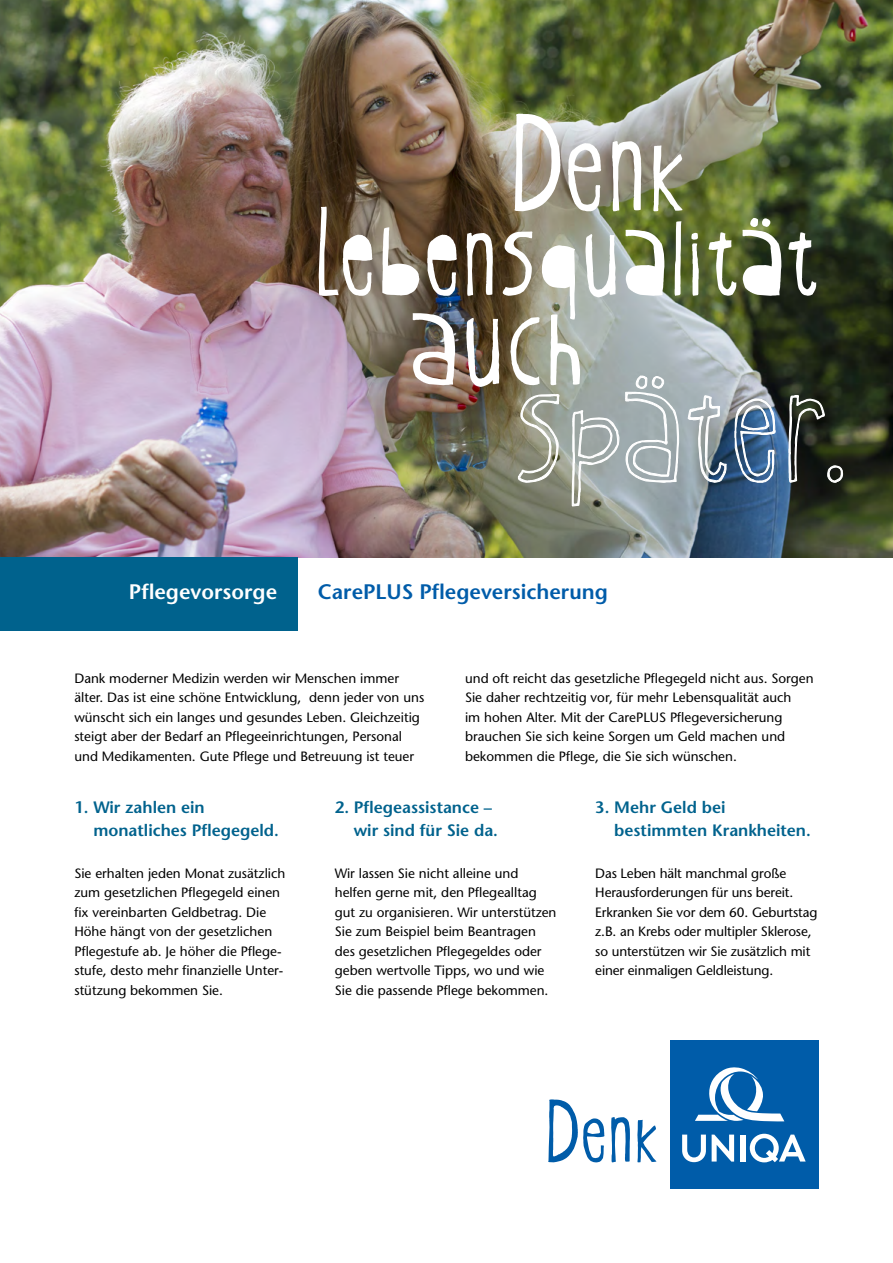
<style>
.page{position:relative;width:893px;height:1263px;background:#fff}
.page>*{position:absolute;margin:0;border:0;box-sizing:border-box;transform-origin:0 0}
.t1{font:188.25px "Oyster Outline CEE";letter-spacing:.01em;color:#fff}
.t2{font:153.9px "Oyster CEE";color:#fff}
.t3{font:150.6px "Oyster CEE";color:#fff}
.t4{font:138px "Oyster Stencil CEE";letter-spacing:.03em;color:#fff}
.t5{font:600 21px "Stone Sans";color:#005ca9}
.t6{font:600 21px "Stone Sans";color:#fff}
.t7{font:600 16.5px/22.5px "Stone Sans";color:#00628d}
.t8{font:13.5px/19.5px "Stone Sans";color:#000}
</style>
<div class="page">
<img style="left:0;top:0;width:893px;height:557px">
<div style="left:670px;top:1040px;width:149px;height:148px;background:#005ca9"></div>
<svg style="left:682px;top:1134px;width:24px;height:28px"></svg>
<svg style="left:712px;top:1134px;width:22px;height:27px"></svg>
<div style="left:740px;top:1134px;width:5px;height:27px;background:#fff"></div>
<svg style="left:750px;top:1134px;width:56px;height:28px"></svg>
<svg style="left:695px;top:1067px;width:89px;height:54px"></svg>
<svg style="left:548px;top:1099px;width:56px;height:63px"></svg>
<svg style="left:611px;top:1117px;width:19px;height:45px"></svg>
<svg style="left:637px;top:1120px;width:19px;height:42px"></svg>
<div style="left:0;top:557px;width:298px;height:74px;background:#00628d"></div>
<svg style="left:517px;top:393px;width:43px;height:90px;background:#a1a293"></svg>
<svg style="left:571px;top:372px;width:109px;height:135px;background:#a9b3b3"></svg>
<img style="left:687px;top:395px;width:90px;height:88px">
<svg style="left:788px;top:394px;width:56px;height:90px;background:#383d33"></svg>
<h2 class="t2" style="left:512px;top:87px;width:175px">Denk</h2>
<h3 class="t4" style="left:316px;top:184px;width:504px">Lebensqualität</h3>
<h3 class="t3" style="left:410px;top:263px;width:175px">auch</h3>
<h1 class="t1" style="left:516px;top:330px;width:334px">später.</h1>
<h3 class="t6" style="left:129px;top:579px;width:150px">Pflegevorsorge</h3>
<h3 class="t5" style="left:318px;top:579px;width:291px">CarePLUS Pflegeversicherung</h3>
<p class="t8" style="left:74px;top:668px;width:351px">Dank moderner Medizin werden wir Menschen immer älter. Das ist eine schöne Entwicklung, denn jeder von uns wünscht sich ein langes und gesundes Leben. Gleichzeitig steigt aber der Bedarf an Pflegeeinrichtungen, Personal und Medikamenten. Gute Pflege und Betreuung ist teuer</p>
<p class="t8" style="left:465px;top:668px;width:350px">und oft reicht das gesetzliche Pflegegeld nicht aus. Sorgen Sie daher rechtzeitig vor, für mehr Lebensqualität auch<br>im hohen Alter. Mit der CarePLUS Pflegeversicherung brauchen Sie sich keine Sorgen um Geld machen und bekommen die Pflege, die Sie sich wünschen.</p>
<p class="t7" style="left:93px;top:796px;width:187px;text-indent:-19px">1. Wir zahlen ein monatliches Pflegegeld.</p>
<p class="t8" style="left:74px;top:863px;width:213px">Sie erhalten jeden Monat zusätzlich zum gesetzlichen Pflegegeld einen fix vereinbarten Geldbetrag. Die Höhe hängt von der gesetzlichen Pflegestufe ab. Je höher die Pflege&shy;stufe, desto mehr finanzielle Unter&shy;stützung bekommen Sie.</p>
<p class="t7" style="left:354px;top:796px;width:146px;text-indent:-19px">2. Pflegeassistance – wir sind für Sie da.</p>
<p class="t8" style="left:335px;top:863px;width:223px">Wir lassen Sie nicht alleine und helfen gerne mit, den Pflegealltag gut zu organisieren. Wir unterstützen Sie zum Beispiel beim Beantragen des gesetzlichen Pflegegeldes oder geben wertvolle Tipps, wo und wie Sie die passende Pflege bekommen.</p>
<p class="t7" style="left:614px;top:796px;width:198px;text-indent:-19px">3. Mehr Geld bei bestimmten Krankheiten.</p>
<p class="t8" style="left:595px;top:863px;width:224px">Das Leben hält manchmal große Herausforderungen für uns bereit.<br>Erkranken Sie vor dem 60. Geburtstag z.B. an Krebs oder multipler Sklerose, so unterstützen wir Sie zusätzlich mit einer einmaligen Geldleistung.</p>
</div>
